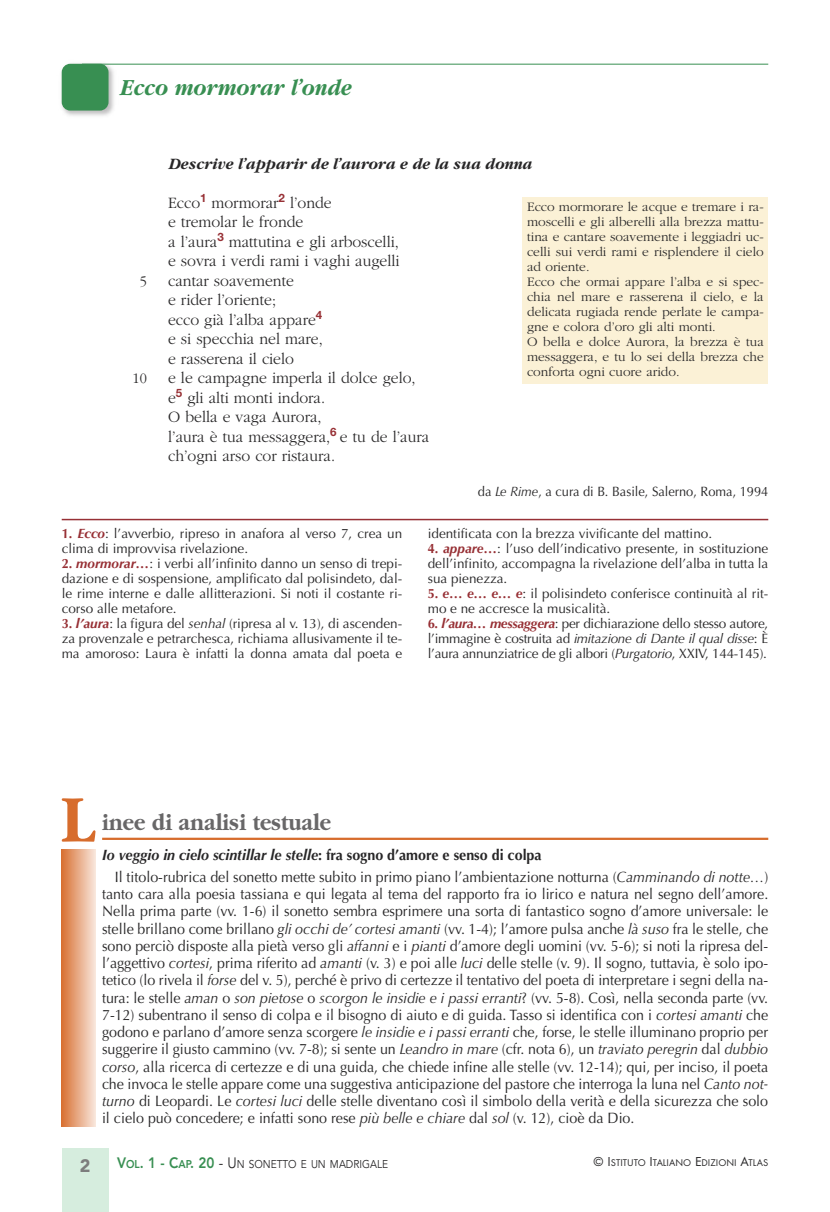
<style>
.page{position:relative;width:830px;height:1212px;background:#fff}
.page>*{position:absolute;margin:0;border:0;box-sizing:border-box;transform-origin:0 0}
.t1{font:700 69.15px "Garamond";color:#d76c2c;scale:.9 1}
.t2{font:700 24px "Garamond";color:#686768;scale:.9 1}
.t3{font:italic 700 24px "Garamond";color:#388f52;scale:.9 1}
.t4{font:900 18px "Avenir";color:#7d7d7d}
.t5{font:300 16.5px/19.5px "Garamond";color:#272627;scale:.95 1}
.t6{font:italic 700 16.5px "Garamond";color:#272627;scale:.95 1}
.t7{font:15px/17.2px "Optima";color:#272627;scale:.95 1}
.t8{font:300 15px "Garamond";color:#272627;scale:.95 1}
.t9{font:13.5px/15px "Optima";color:#272627;text-align:justify}
.t10{font:300 13.5px/15px "Garamond";color:#272627}
.t11{font:13.5px "Optima";color:#272627;scale:.95 1}
.t12{font:11.25px "Avenir";color:#272627;scale:.9 1}
.t13{font:10.2px "Futura T";color:#272627}
.s1{font-weight:700;color:#973035}
.s2{font-weight:700;font-style:italic;color:#973035}
.s3{font-style:italic}
.s4{font-weight:700;font-style:italic}
.s5{font-weight:700}
.s6{font-weight:800;font-size:15px;color:#388f52}
.s7{font-weight:800;color:#388f52}
.s8{font-size:15px}
.s9{font-size:13.5px}
</style>
<div class="page">
<div style="left:62px;top:1148px;width:46px;height:64px;background:#d6edde"></div>
<hr style="left:62px;top:519px;width:705px;height:1px;background:#973035">
<div style="left:522px;top:197px;width:245px;height:187px;background:#fbf1d6"></div>
<img style="left:61px;top:63px;width:59px;height:53px">
<div style="left:62px;top:64px;width:46px;height:47px;background:#388f52;border-radius:9px"></div>
<hr style="left:82px;top:64px;width:685px;height:1px;background:#388f52">
<hr style="left:102px;top:838px;width:665px;height:2px;background:#d76c2c">
<div style="left:62px;top:849px;width:34px;height:278px;background:linear-gradient(to right,#d97335,#f8e3d8)"></div>
<h2 class="t3" style="left:119px;top:73px;width:259px">Ecco mormorar l’onde</h2>
<p class="t6" style="left:168px;top:153px;width:384px">Descrive l’apparir de l’aurora e de la sua donna</p>
<p class="t5" style="left:168px;top:192px;width:245px">Ecco<sup>1</sup> mormorar<sup>2</sup> l’onde<br>e tremolar le fronde<br>a l’aura<sup>3</sup> mattutina e gli arboscelli, e sovra i verdi rami i vaghi augelli</p>
<p class="t10" style="left:527px;top:199px;width:238px">Ecco mormorare le acque e tremare i ra&shy;moscelli e gli alberelli alla brezza mattu&shy;tina e cantare soavemente i leggiadri uc&shy;celli sui verdi rami e risplendere il cielo ad oriente.<br>Ecco che ormai appare l’alba e si spec&shy;chia nel mare e rasserena il cielo, e la delicata rugiada rende perlate le campa&shy;gne e colora d’oro gli alti monti.<br>O bella e dolce Aurora, la brezza è tua messaggera, e tu lo sei della brezza che conforta ogni cuore arido.</p>
<p class="t8" style="left:140px;top:272px;width:9px">5</p>
<p class="t5" style="left:168px;top:270px;width:164px">cantar soavemente<br>e rider l’oriente;<br>ecco già l’alba appare<sup>4 </sup>e si specchia nel mare, e rasserena il cielo</p>
<p class="t8" style="left:132px;top:369px;width:16px">10</p>
<p class="t5" style="left:168px;top:368px;width:276px">e le campagne imperla il dolce gelo, e<sup>5</sup> gli alti monti indora.<br>O bella e vaga Aurora,<br>l’aura è tua messaggera,<sup>6</sup> e tu de l’aura ch’ogni arso cor ristaura.</p>
<p class="t9" style="left:62px;top:527px;width:342px"><span class="s1">1.</span> <span class="s2">Ecco</span>: l’avverbio, ripreso in anafora al verso 7, crea un clima di improvvisa rivelazione.</p>
<p class="t9" style="left:62px;top:557px;width:342px"><span class="s1">2.</span> <span class="s2">mormorar…</span>: i verbi all’infinito danno un senso di trepi&shy;dazione e di sospensione, amplificato dal polisindeto, dal&shy;le rime interne e dalle allitterazioni. Si noti il costante ri&shy;corso alle metafore.</p>
<p class="t9" style="left:62px;top:617px;width:342px"><span class="s1">3.</span> <span class="s2">l’aura</span>: la figura del <span class="s3">senhal</span> (ripresa al v. 13), di ascenden&shy;za provenzale e petrarchesca, richiama allusivamente il te&shy;ma amoroso: Laura è infatti la donna amata dal poeta e</p>
<p class="t11" style="left:477px;top:486px;width:307px">da <span class="s3">Le Rime</span>, a cura di B. Basile, Salerno, Roma, 1994</p>
<p class="t9" style="left:427px;top:527px;width:286px">identificata con la brezza vivificante del mattino.</p>
<p class="t9" style="left:427px;top:542px;width:342px"><span class="s1">4.</span> <span class="s2">appare…</span>: l’uso dell’indicativo presente, in sostituzione dell’infinito, accompagna la rivelazione dell’alba in tutta la sua pienezza.</p>
<p class="t9" style="left:427px;top:587px;width:342px"><span class="s1">5.</span> <span class="s2">e… e… e… e</span>: il polisindeto conferisce continuità al rit&shy;mo e ne accresce la musicalità.</p>
<p class="t9" style="left:427px;top:617px;width:342px"><span class="s1">6.</span> <span class="s2">l’aura… messaggera</span>: per dichiarazione dello stesso autore, l’immagine è costruita ad <span class="s3">imitazione di Dante il qual disse</span>: È l’aura annunziatrice de gli albori (<span class="s3">Purgatorio</span>, XXIV, 144-145).</p>
<h1 class="t1" style="left:61px;top:777px;width:39px">L</h1>
<h2 class="t2" style="left:102px;top:808px;width:256px">inee di analisi testuale</h2>
<p class="t7" style="left:115px;top:846px;width:689px;line-height:21.5px;text-indent:-13px"><span class="s4">Io veggio in cielo scintillar le stelle</span><span class="s5">: fra sogno d’amore e senso di colpa<br></span>Il titolo-rubrica del sonetto mette subito in primo piano l’ambientazione notturna (<span class="s3">Camminando di notte…</span>)</p>
<p class="t7" style="left:102px;top:887px;width:702px;text-align:justify">tanto cara alla poesia tassiana e qui legata al tema del rapporto fra io lirico e natura nel segno dell’amore.<br>Nella prima parte (vv. 1-6) il sonetto sembra esprimere una sorta di fantastico sogno d’amore universale: le stelle brillano come brillano <span class="s3">gli occhi de’ cortesi amanti</span> (vv. 1-4); l’amore pulsa anche <span class="s3">là suso</span> fra le stelle, che sono perciò disposte alla pietà verso gli <span class="s3">affanni</span> e i <span class="s3">pianti</span> d’amore degli uomini (vv. 5-6); si noti la ripresa del&shy;l’aggettivo <span class="s3">cortesi</span>, prima riferito ad <span class="s3">amanti</span> (v. 3) e poi alle <span class="s3">luci</span> delle stelle (v. 9). Il sogno, tuttavia, è solo ipo&shy;tetico (lo rivela il <span class="s3">forse</span> del v. 5), perché è privo di certezze il tentativo del poeta di interpretare i segni della na&shy;tura: le stelle <span class="s3">aman</span> o <span class="s3">son pietose</span> o <span class="s3">scorgon le insidie e i passi erranti</span>? (vv. 5-8). Così, nella seconda parte (vv.<br>7-12) subentrano il senso di colpa e il bisogno di aiuto e di guida. Tasso si identifica con i <span class="s3">cortesi amanti</span> che godono e parlano d’amore senza scorgere <span class="s3">le insidie e i passi erranti</span> che, forse, le stelle illuminano proprio per suggerire il giusto cammino (vv. 7-8); si sente un <span class="s3">Leandro in mare</span> (cfr. nota 6), un <span class="s3">traviato peregrin</span> dal <span class="s3">dubbio corso</span>, alla ricerca di certezze e di una guida, che chiede infine alle stelle (vv. 12-14); qui, per inciso, il poeta che invoca le stelle appare come una suggestiva anticipazione del pastore che interroga la luna nel <span class="s3">Canto not&shy;turno</span> di Leopardi. Le <span class="s3">cortesi luci</span> delle stelle diventano così il simbolo della verità e della sicurezza che solo il cielo può concedere; e infatti sono rese <span class="s3">più belle e chiare</span> dal <span class="s3">sol</span> (v. 12), cioè da Dio.</p>
<p class="t4" style="left:80px;top:1159px;width:12px">2</p>
<p class="t12" style="left:117px;top:1159px;width:302px"><span class="s6">V</span><span class="s7">OL</span><span class="s6">. 1 - C</span><span class="s7">AP</span><span class="s6">. 20</span> <span class="s8">- U</span>N SONETTO E UN MADRIGALE</p>
<p class="t13" style="left:593px;top:1156px;width:176px"><span class="s9">© I</span>STITUTO <span class="s9">I</span>TALIANO <span class="s9">E</span>DIZIONI <span class="s9">A</span>TLAS</p>
</div>
